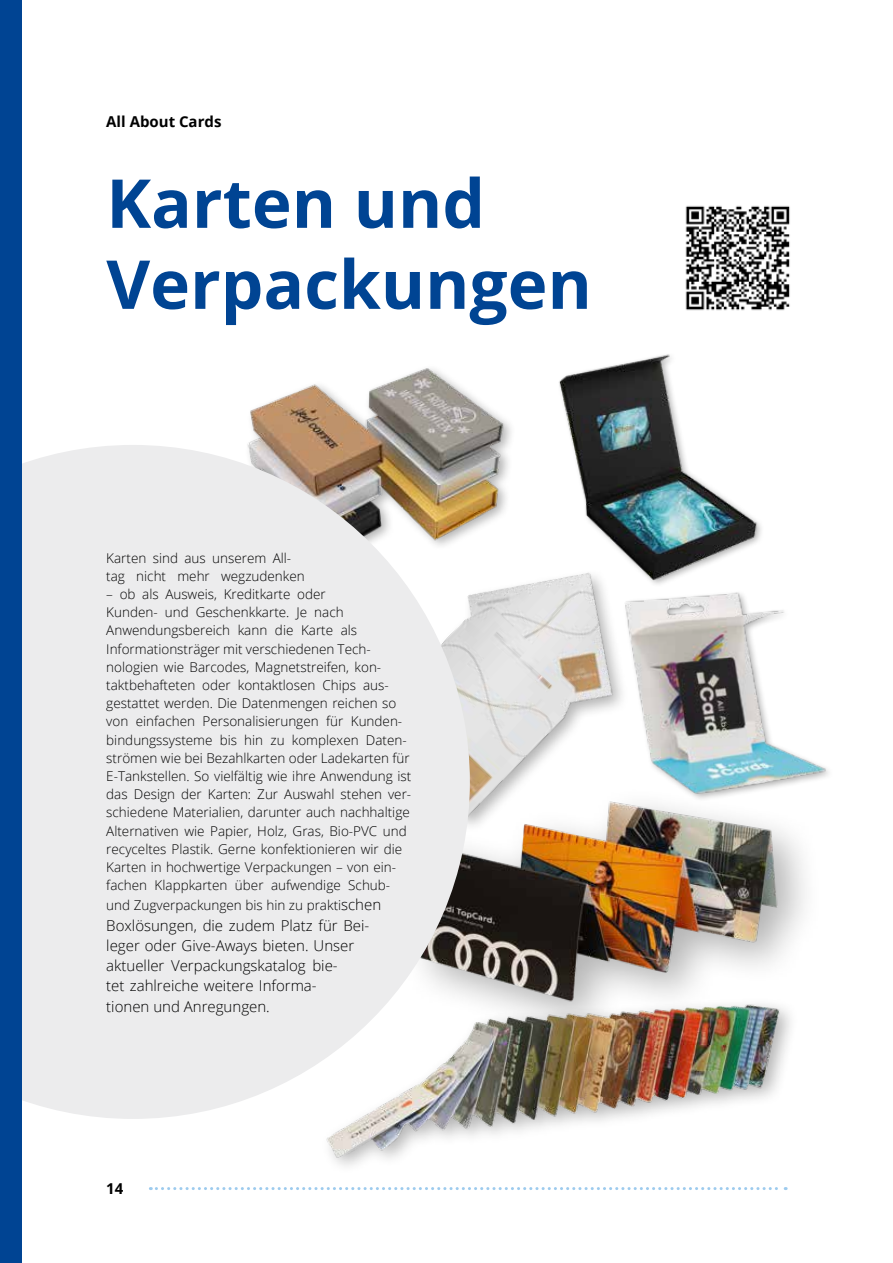
<style>
.page{position:relative;width:893px;height:1263px;background:#fff}
.page>*{position:absolute;margin:0;border:0;box-sizing:border-box;transform-origin:0 0}
.t1{font:700 67.5px/81px "Open Sans";color:#004493}
.t2{font:300 15px/20.2px "Open Sans";color:#000}
.t3{font:700 15px "Open Sans";color:#000}
.t4{font:300 13.5px/18.1px "Open Sans";color:#000}
.s1{font-size:15px}
</style>
<div class="page">
<svg style="left:150px;top:1187px;width:636px;height:3px"></svg>
<img style="left:685px;top:205px;width:105px;height:106px">
<img style="left:326px;top:1045px;width:461px;height:121px">
<img style="left:689px;top:592px;width:140px;height:188px">
<img style="left:559px;top:354px;width:202px;height:218px">
<img style="left:247px;top:368px;width:264px;height:131px">
<img style="left:470px;top:499px;width:219px;height:261px">
<div style="left:402px;top:785px;width:421px;height:260px;background:#000;opacity:.3"></div>
<img style="left:470px;top:760px;width:344px;height:262px">
<svg style="left:21px;top:445px;width:449px;height:674px;background:#e7e7e7"></svg>
<div style="left:0;top:0;width:21px;height:1263px;background:#004493"></div>
<p class="t3" style="left:106px;top:111px;width:117px">All About Cards</p>
<h1 class="t1" style="left:106px;top:161px;width:487px">Karten und<br>Verpackungen</h1>
<p class="t4" style="left:106px;top:548px;width:200px">Karten sind aus unserem All&shy;tag nicht mehr wegzudenken</p>
<p class="t4" style="left:106px;top:585px;width:306px">– ob als Ausweis, Kreditkarte oder<br>Kunden- und Geschenkkarte. Je nach Anwendungsbereich kann die Karte als Informationsträger mit verschiedenen Tech&shy;nologien wie Barcodes, Magnetstreifen, kon&shy;taktbehafteten oder kontaktlosen Chips aus&shy;gestattet werden. Die Datenmengen reichen so von einfachen Personalisierungen für Kunden&shy;bindungssysteme bis hin zu komplexen Daten&shy;strömen wie bei Bezahlkarten oder Ladekarten für E-Tankstellen. So vielfältig wie ihre Anwendung ist das Design der Karten: Zur Auswahl stehen ver&shy;schiedene Materialien, darunter auch nachhaltige Alternativen wie Papier, Holz, Gras, Bio-PVC und recyceltes Plastik. Gerne konfektionieren wir die Karten in hochwertige Verpackungen – von ein&shy;fachen Klappkarten über aufwendige Schub-</p>
<p class="t4" style="left:106px;top:896px;width:276px">und Zugverpackungen bis hin zu prakti<span class="s1">schen</span></p>
<p class="t2" style="left:106px;top:915px;width:264px">Boxlösungen, die zudem Platz für Bei&shy;leger oder Give-Aways bieten. Unser aktueller Verpackungskatalog bie-<br>tet zahlreiche weitere Informa-<br>tionen und Anregungen.</p>
<p class="t3" style="left:106px;top:1178px;width:19px">14</p>
</div>
